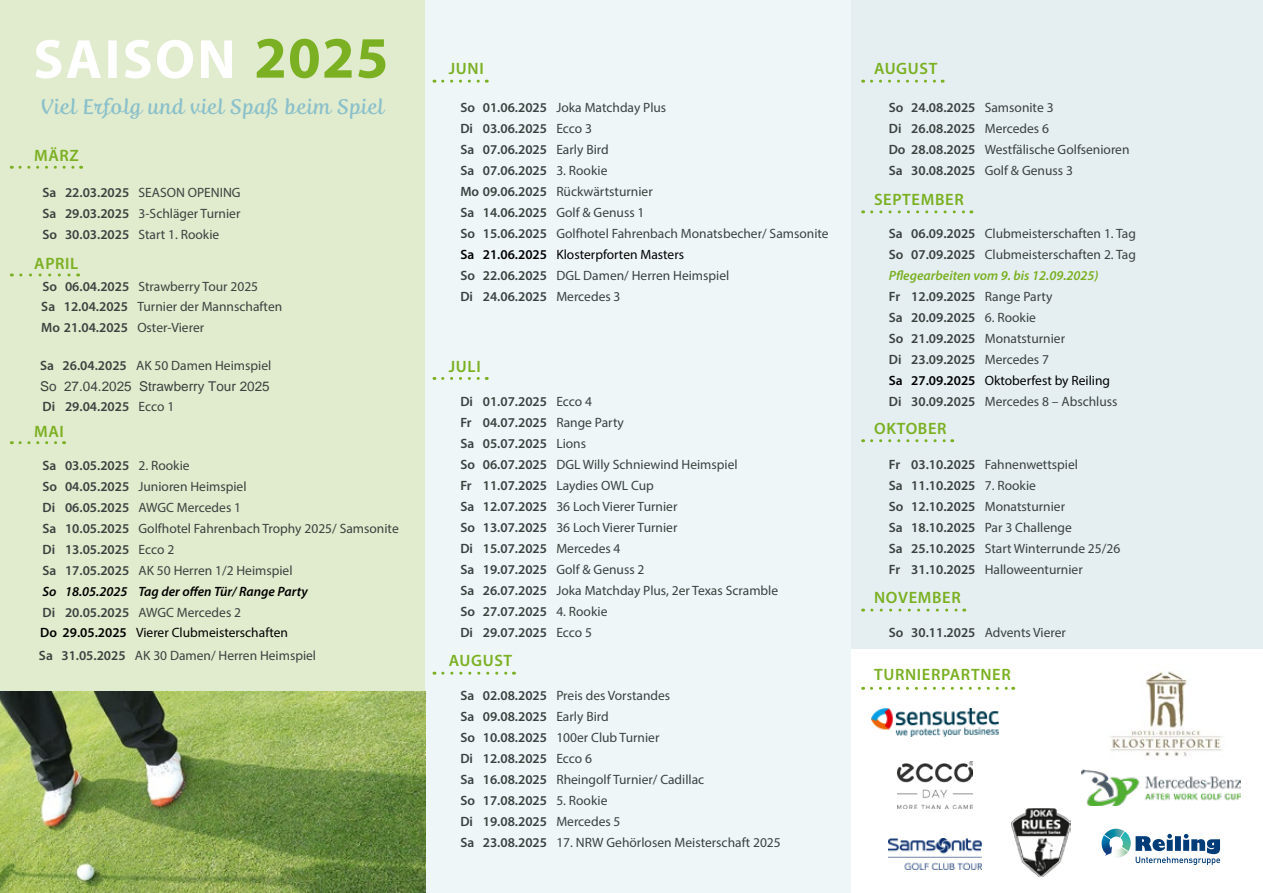
<style>
.page{position:relative;width:1263px;height:893px;background:#fff}
.page>*{position:absolute;margin:0;border:0;box-sizing:border-box;transform-origin:0 0}
.t1{font:21px "Fertigo Pro Script";letter-spacing:.03em;color:#89c0cb}
.t2{font:600 16.5px "Myriad Pro";letter-spacing:.04em;color:#7ab021}
.t3{font:13.5px/21px "Myriad Pro";color:#3a4240}
.t4{font:13.5px/21px "Myriad Pro";color:#3b4240}
.t5{font:600 13.5px/21px "Myriad Pro";color:#3a4240}
.t6{font:13.5px/23.4px "Myriad Pro";color:#000}
.t7{font:italic 600 13.5px/20.9px "Myriad Pro";color:#000}
.t8{font:600 13.5px "Myriad Pro";color:#3b4240}
.t9{font:13.5px "Chrom Sans OTF";color:#3b4240}
.s1{font-weight:600}
.s2{font-weight:400}
.s3{font-style:normal;color:#3b4240}
.s4{font-weight:400;font-style:normal;color:#3b4240}
.s5{font-weight:600;color:#3b4240}
.s6{color:#3b4240}
.s7{font-weight:600;color:#000}
.s8{color:#000}
.s9{font-weight:600;font-style:italic;color:#7ab021}
</style>
<div class="page">
<img style="left:1110px;top:671px;width:112px;height:86px">
<div style="left:0;top:0;width:425px;height:893px;background:#e1ebcd"></div>
<div style="left:850px;top:0;width:413px;height:648px;background:#e5eff2"></div>
<div style="left:425px;top:0;width:425px;height:893px;background:#eff6f7"></div>
<svg style="left:257px;top:39px;width:128px;height:39px"></svg>
<svg style="left:36px;top:40px;width:196px;height:39px"></svg>
<svg style="left:20px;top:166px;width:62px;height:3px"></svg>
<svg style="left:21px;top:273px;width:58px;height:3px"></svg>
<svg style="left:20px;top:441px;width:45px;height:3px"></svg>
<svg style="left:443px;top:672px;width:71px;height:3px"></svg>
<svg style="left:443px;top:377px;width:44px;height:3px"></svg>
<svg style="left:443px;top:80px;width:44px;height:3px"></svg>
<svg style="left:871px;top:80px;width:72px;height:3px"></svg>
<svg style="left:872px;top:210px;width:100px;height:3px"></svg>
<svg style="left:871px;top:439px;width:82px;height:3px"></svg>
<svg style="left:872px;top:609px;width:93px;height:3px"></svg>
<svg style="left:1101px;top:829px;width:119px;height:36px"></svg>
<img style="left:0;top:692px;width:425px;height:201px">
<img style="left:897px;top:761px;width:76px;height:47px">
<img style="left:888px;top:838px;width:94px;height:31px">
<svg style="left:871px;top:687px;width:143px;height:3px"></svg>
<img style="left:1081px;top:770px;width:159px;height:35px">
<img style="left:1011px;top:808px;width:59px;height:69px">
<img style="left:872px;top:708px;width:126px;height:29px">
<h1 class="t1" style="left:40px;top:95px;width:345px">Viel Erfolg und viel Spaß beim Spiel</h1>
<p class="t2" style="left:34px;top:145px;width:46px">MÄRZ</p>
<p class="t3" style="left:43px;top:182px;width:200px;text-align:justify"><span class="s1">Sa 22.03.2025</span> SEASON OPENING <span class="s1">Sa 29.03.2025</span> 3-Schläger Turnier <span class="s1">So 30.03.2025</span> Start 1. Rookie</p>
<p class="t2" style="left:34px;top:253px;width:46px">APRIL</p>
<p class="t4" style="left:41px;top:277px;width:242px;line-height:19.8px"><span class="s1">So 06.04.2025</span> Strawberry Tour 2025<br><span class="s1">Sa 12.04.2025</span> Turnier der Mannschaften</p>
<p class="t8" style="left:41px;top:319px;width:164px">Mo 21.04.2025 <span class="s2">Oster-Vierer</span></p>
<p class="t4" style="left:40px;top:355px;width:233px"><span class="s1">Sa 26.04.2025</span> AK 50 Damen Heimspiel</p>
<p class="t9" style="left:40px;top:378px;width:231px">So 27.04.2025 Strawberry Tour 2025</p>
<p class="t8" style="left:43px;top:398px;width:133px">Di 29.04.2025 <span class="s2">Ecco 1</span></p>
<p class="t2" style="left:34px;top:420px;width:31px">MAI</p>
<p class="t3" style="left:43px;top:455px;width:358px"><span class="s1">Sa 03.05.2025</span> 2. Rookie<br><span class="s1">So 04.05.2025</span> Junioren Heimspiel<br><span class="s1">Di 06.05.2025</span> AWGC Mercedes 1<br><span class="s1">Sa 10.05.2025</span> Golfhotel Fahrenbach Trophy 2025/ Samsonite <span class="s1">Di 13.05.2025</span> Ecco 2</p>
<p class="t7" style="left:43px;top:560px;width:267px"><span class="s3">Sa 17.05.2025</span> <span class="s4">AK 50 Herren 1/2 Heimspiel<br></span>So 18.05.2025 Tag der offen Tür/ Range Party<br><span class="s3">Di 20.05.2025</span> <span class="s4">AWGC Mercedes 2</span></p>
<p class="t6" style="left:39px;top:620px;width:279px"><span class="s1">Do 29.05.2025</span> Vierer Clubmeisterschaften<br><span class="s5">Sa 31.05.2025</span> <span class="s6">AK 30 Damen/ Herren Heimspiel</span></p>
<p class="t2" style="left:449px;top:58px;width:36px">JUNI</p>
<p class="t2" style="left:874px;top:58px;width:65px">AUGUST</p>
<p class="t5" style="left:460px;top:97px;width:207px">So 01.06.2025 <span class="s2">Joka Matchday Plus<br></span>Di 03.06.2025 <span class="s2">Ecco 3<br></span>Sa 07.06.2025 <span class="s2">Early Bird<br></span>Sa 07.06.2025 <span class="s2">3. Rookie<br></span>Mo 09.06.2025 <span class="s2">Rückwärtsturnier<br></span>Sa 14.06.2025 <span class="s2">Golf &amp; Genuss 1</span></p>
<p class="t4" style="left:460px;top:223px;width:370px"><span class="s1">So 15.06.2025</span> Golfhotel Fahrenbach Monatsbecher/ Samsonite<br><span class="s7">Sa 21.06.2025</span> <span class="s8">Klosterpforten Masters</span></p>
<p class="t3" style="left:460px;top:265px;width:270px"><span class="s1">So 22.06.2025</span> DGL Damen/ Herren Heimspiel<br><span class="s1">Di 24.06.2025</span> Mercedes 3</p>
<p class="t2" style="left:449px;top:356px;width:33px">JULI</p>
<p class="t3" style="left:460px;top:391px;width:319px"><span class="s1">Di 01.07.2025</span> Ecco 4<br><span class="s1">Fr 04.07.2025</span> Range Party<br><span class="s1">Sa 05.07.2025</span> Lions<br><span class="s1">So 06.07.2025</span> DGL Willy Schniewind Heimspiel<br><span class="s1">Fr 11.07.2025</span> Laydies OWL Cup<br><span class="s1">Sa 12.07.2025</span> 36 Loch Vierer Turnier<br><span class="s1">So 13.07.2025</span> 36 Loch Vierer Turnier<br><span class="s1">Di 15.07.2025</span> Mercedes 4<br><span class="s1">Sa 19.07.2025</span> Golf &amp; Genuss 2<br><span class="s1">Sa 26.07.2025</span> Joka Matchday Plus, 2er Texas Scramble<br><span class="s1">So 27.07.2025</span> 4. Rookie<br><span class="s1">Di 29.07.2025</span> Ecco 5</p>
<p class="t2" style="left:449px;top:650px;width:65px">AUGUST</p>
<p class="t3" style="left:460px;top:685px;width:322px"><span class="s1">Sa 02.08.2025</span> Preis des Vorstandes<br><span class="s1">Sa 09.08.2025</span> Early Bird<br><span class="s1">So 10.08.2025</span> 100er Club Turnier<br><span class="s1">Di 12.08.2025</span> Ecco 6<br><span class="s1">Sa 16.08.2025</span> Rheingolf Turnier/ Cadillac<br><span class="s1">So 17.08.2025</span> 5. Rookie<br><span class="s1">Di 19.08.2025</span> Mercedes 5<br><span class="s1">Sa 23.08.2025</span> 17. NRW Gehörlosen Meisterschaft 2025</p>
<p class="t3" style="left:889px;top:97px;width:242px"><span class="s1">So 24.08.2025</span> Samsonite 3<br><span class="s1">Di 26.08.2025</span> Mercedes 6<br><span class="s1">Do 28.08.2025</span> Westfälische Golfsenioren<br><span class="s1">Sa 30.08.2025</span> Golf &amp; Genuss 3</p>
<p class="t2" style="left:874px;top:189px;width:91px">SEPTEMBER</p>
<p class="t3" style="left:889px;top:223px;width:249px"><span class="s1">Sa 06.09.2025</span> Clubmeisterschaften 1. Tag<br><span class="s1">So 07.09.2025</span> Clubmeisterschaften 2. Tag<br><span class="s9">Pflegearbeiten vom 9. bis 12.09.2025)<br></span><span class="s1">Fr 12.09.2025</span> Range Party<br><span class="s1">Sa 20.09.2025</span> 6. Rookie<br><span class="s1">So 21.09.2025</span> Monatsturnier<br><span class="s1">Di 23.09.2025</span> Mercedes 7</p>
<p class="t6" style="left:889px;top:370px;width:230px;line-height:21px"><span class="s1">Sa 27.09.2025</span> Oktoberfest by Reiling<br><span class="s5">Di 30.09.2025</span> <span class="s6">Mercedes 8 – Abschluss</span></p>
<p class="t2" style="left:874px;top:418px;width:74px">OKTOBER</p>
<p class="t3" style="left:889px;top:454px;width:233px"><span class="s1">Fr 03.10.2025</span> Fahnenwettspiel<br><span class="s1">Sa 11.10.2025</span> 7. Rookie<br><span class="s1">So 12.10.2025</span> Monatsturnier<br><span class="s1">Sa 18.10.2025</span> Par 3 Challenge<br><span class="s1">Sa 25.10.2025</span> Start Winterrunde 25/26<br><span class="s1">Fr 31.10.2025</span> Halloweenturnier</p>
<p class="t2" style="left:874px;top:587px;width:88px">NOVEMBER</p>
<p class="t3" style="left:889px;top:622px;width:179px"><span class="s1">So 30.11.2025</span> Advents Vierer</p>
<p class="t2" style="left:874px;top:664px;width:138px">TURNIERPARTNER</p>
</div>
